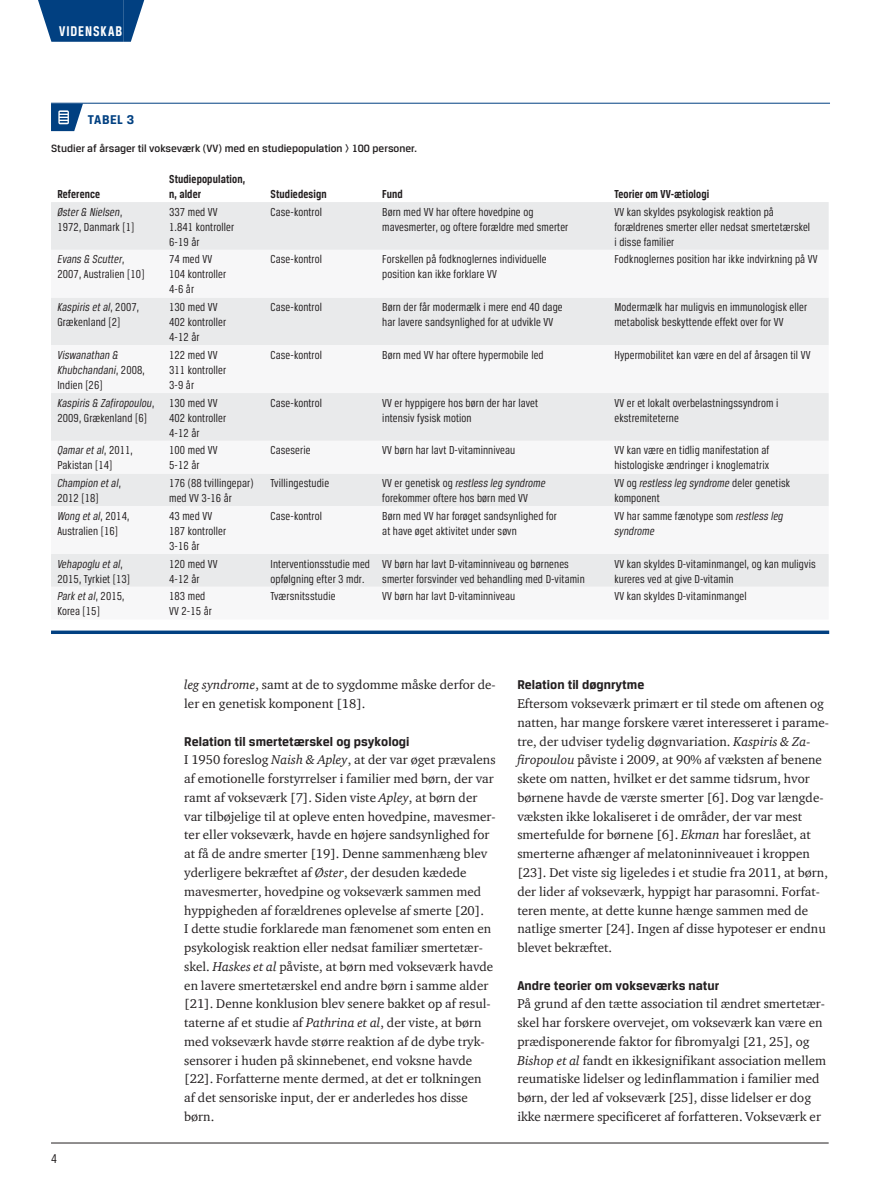
<style>
.page{position:relative;width:893px;height:1191px;background:#fff}
.page>*{position:absolute;margin:0;border:0;box-sizing:border-box;transform-origin:0 0}
.t1{font:700 15px "Breuer Condensed";letter-spacing:.065em;color:#fff}
.t2{font:700 13.5px "Breuer Text";color:#231f20}
.t3{font:700 13.5px "Breuer Text";color:#014081}
.t4{font:13.5px "Breuer Condensed";color:#231f20}
.t5{font:13.05px/18.8px "ITC Charter Com";color:#231f20}
.t6{font:12.3px/15px "Breuer Condensed";letter-spacing:.01em;color:#231f20}
.t7{font:italic 12.3px/15px "Breuer Condensed";letter-spacing:.01em;color:#231f20}
.t8{font:700 12.3px/15px "Breuer Condensed";letter-spacing:.01em;color:#231f20}
.t9{font:500 11.25px "Breuer Text";color:#231f20}
.s1{font-style:italic}
.s2{font-style:normal}
</style>
<div class="page">
<hr style="left:51px;top:1142px;width:778px;height:1px;background:#231f20">
<div style="left:59px;top:0;width:64px;height:42px;background:#014081"></div>
<svg style="left:38px;top:0;width:21px;height:42px"></svg>
<svg style="left:123px;top:0;width:21px;height:42px"></svg>
<hr style="left:51px;top:103px;width:37px;height:1px;background:#014081">
<hr style="left:88px;top:103px;width:742px;height:1px;background:#014081">
<svg style="left:51px;top:104px;width:32px;height:27px"></svg>
<div style="left:51px;top:202px;width:778px;height:48px;background:#e9eaeb"></div>
<svg style="left:51px;top:298px;width:778px;height:289px;fill:#e9eaeb"></svg>
<svg style="left:51px;top:630px;width:778px;height:4px;background:#245a92"></svg>
<p class="t1" style="left:59px;top:23px;width:65px">Videnskab</p>
<p class="t3" style="left:88px;top:112px;width:15px">Tabel</p>
<p class="t3" style="left:127px;top:112px;width:9px">3</p>
<p class="t9" style="left:51px;top:142px;width:367px">Studier af årsager til vokseværk (VV) med en studiepopulation &gt; 100 personer.</p>
<p class="t8" style="left:57px;top:186px;width:44px">Reference</p>
<p class="t8" style="left:169px;top:171px;width:78px">Studiepopulation, n, alder</p>
<p class="t8" style="left:271px;top:186px;width:58px">Studiedesign</p>
<p class="t8" style="left:382px;top:186px;width:22px">Fund</p>
<p class="t8" style="left:614px;top:186px;width:96px">Teorier om VV-ætiologi</p>
<p class="t6" style="left:57px;top:204px;width:78px"><span class="s1">Øster &amp; Nielsen</span>,<br>1972, Danmark [1]</p>
<p class="t6" style="left:169px;top:204px;width:66px">337 med VV<br>1.841 kontroller<br>6-19 år</p>
<p class="t6" style="left:271px;top:204px;width:53px">Case-kontrol</p>
<p class="t6" style="left:382px;top:204px;width:188px">Børn med VV har oftere hovedpine og mavesmerter, og oftere forældre med smerter</p>
<p class="t6" style="left:614px;top:204px;width:197px">VV kan skyldes psykologisk reaktion på forældrenes smerter eller nedsat smertetærskel i disse familier</p>
<p class="t6" style="left:57px;top:252px;width:89px"><span class="s1">Evans &amp; Scutter</span>,<br>2007, Australien [10]</p>
<p class="t6" style="left:169px;top:252px;width:59px">74 med VV<br>104 kontroller<br>4-6 år</p>
<p class="t6" style="left:271px;top:252px;width:53px">Case-kontrol</p>
<p class="t6" style="left:382px;top:252px;width:166px">Forskellen på fodknoglernes individuelle position kan ikke forklare VV</p>
<p class="t6" style="left:614px;top:252px;width:205px">Fodknoglernes position har ikke indvirkning på VV</p>
<p class="t6" style="left:57px;top:299px;width:83px"><span class="s1">Kaspiris et al</span>, 2007,<br>Grækenland [2]</p>
<p class="t6" style="left:169px;top:299px;width:59px">130 med VV<br>402 kontroller<br>4-12 år</p>
<p class="t6" style="left:271px;top:299px;width:53px">Case-kontrol</p>
<p class="t6" style="left:382px;top:299px;width:182px">Børn der får modermælk i mere end 40 dage har lavere sandsynlighed for at udvikle VV</p>
<p class="t6" style="left:614px;top:299px;width:194px">Modermælk har muligvis en immunologisk eller metabolisk beskyttende effekt over for VV</p>
<p class="t7" style="left:57px;top:347px;width:89px">Viswanathan &amp;<br>Khubchandani<span class="s2">, 2008,<br>Indien [26]</span></p>
<p class="t6" style="left:169px;top:347px;width:59px">122 med VV<br>311 kontroller<br>3-9 år</p>
<p class="t6" style="left:271px;top:347px;width:53px">Case-kontrol</p>
<p class="t6" style="left:382px;top:347px;width:163px">Børn med VV har oftere hypermobile led</p>
<p class="t6" style="left:614px;top:347px;width:198px">Hypermobilitet kan være en del af årsagen til VV</p>
<p class="t7" style="left:57px;top:395px;width:98px">Kaspiris &amp; Zafiropoulou<span class="s2">,<br>2009, Grækenland [6]</span></p>
<p class="t6" style="left:169px;top:395px;width:59px">130 med VV<br>402 kontroller<br>4-12 år</p>
<p class="t6" style="left:271px;top:395px;width:53px">Case-kontrol</p>
<p class="t6" style="left:382px;top:395px;width:157px">VV er hyppigere hos børn der har lavet intensiv fysisk motion</p>
<p class="t6" style="left:614px;top:395px;width:165px">VV er et lokalt overbelastningssyndrom i ekstremiteterne</p>
<p class="t6" style="left:57px;top:442px;width:77px"><span class="s1">Qamar et al</span>, 2011,<br>Pakistan [14]</p>
<p class="t6" style="left:169px;top:442px;width:50px">100 med VV<br>5-12 år</p>
<p class="t6" style="left:271px;top:442px;width:42px">Caseserie</p>
<p class="t6" style="left:382px;top:442px;width:135px">VV børn har lavt D-vitaminniveau</p>
<p class="t6" style="left:614px;top:442px;width:157px">VV kan være en tidlig manifestation af histologiske ændringer i knoglematrix</p>
<p class="t7" style="left:57px;top:475px;width:65px">Champion et al<span class="s2">,<br>2012 [18]</span></p>
<p class="t6" style="left:169px;top:475px;width:86px">176 (88 tvillingepar) med VV 3-16 år</p>
<p class="t6" style="left:271px;top:475px;width:60px">Tvillingestudie</p>
<p class="t6" style="left:382px;top:475px;width:165px">VV er genetisk og <span class="s1">restless leg syndrome </span>forekommer oftere hos børn med VV</p>
<p class="t6" style="left:614px;top:475px;width:177px">VV og <span class="s1">restless leg syndrome</span> deler genetisk komponent</p>
<p class="t6" style="left:57px;top:508px;width:73px"><span class="s1">Wong et al</span>, 2014,<br>Australien [16]</p>
<p class="t6" style="left:169px;top:508px;width:59px">43 med VV<br>187 kontroller<br>3-16 år</p>
<p class="t6" style="left:271px;top:508px;width:53px">Case-kontrol</p>
<p class="t6" style="left:382px;top:508px;width:176px">Børn med VV har forøget sandsynlighed for at have øget aktivitet under søvn</p>
<p class="t6" style="left:614px;top:508px;width:170px">VV har samme fænotype som <span class="s1">restless leg syndrome</span></p>
<p class="t6" style="left:57px;top:556px;width:74px"><span class="s1">Vehapoglu et al</span>,<br>2015, Tyrkiet [13]</p>
<p class="t6" style="left:169px;top:556px;width:50px">120 med VV<br>4-12 år</p>
<p class="t6" style="left:271px;top:556px;width:101px">Interventionsstudie med opfølgning efter 3 mdr.</p>
<p class="t6" style="left:382px;top:556px;width:204px">VV børn har lavt D-vitaminniveau og børnenes smerter forsvinder ved behandling med D-vitamin</p>
<p class="t6" style="left:614px;top:556px;width:203px">VV kan skyldes D-vitaminmangel, og kan muligvis kureres ved at give D-vitamin</p>
<p class="t6" style="left:57px;top:588px;width:69px"><span class="s1">Park et al</span>, 2015,<br>Korea [15]</p>
<p class="t6" style="left:169px;top:588px;width:44px">183 med<br>VV 2-15 år</p>
<p class="t6" style="left:271px;top:588px;width:66px">Tværsnitsstudie</p>
<p class="t6" style="left:382px;top:588px;width:135px">VV børn har lavt D-vitaminniveau</p>
<p class="t6" style="left:614px;top:588px;width:134px">VV kan skyldes D-vitaminmangel</p>
<p class="t4" style="left:51px;top:1150px;width:7px">4</p>
<p class="t5" style="left:184px;top:675px;width:313px"><span class="s1">leg syndrome</span>, samt at de to sygdomme måske derfor de&shy;ler en genetisk komponent [18].</p>
<p class="t2" style="left:184px;top:733px;width:227px">Relation til smertetærskel og psykologi</p>
<p class="t5" style="left:184px;top:750px;width:313px">I 1950 foreslog <span class="s1">Naish &amp; Apley</span>, at der var øget prævalens af emotionelle forstyrrelser i familier med børn, der var ramt af vokseværk [7]. Siden viste <span class="s1">Apley</span>, at børn der var tilbøjelige til at opleve enten hovedpine, mavesmer&shy;ter eller vokseværk, havde en højere sandsynlighed for at få de andre smerter [19]. Denne sammenhæng blev yderligere bekræftet af <span class="s1">Øster</span>, der desuden kædede mavesmerter, hovedpine og vokseværk sammen med hyppigheden af forældrenes oplevelse af smerte [20].<br>I dette studie forklarede man fænomenet som enten en psykologisk reaktion eller nedsat familiær smertetær&shy;skel. <span class="s1">Haskes et al</span> påviste, at børn med vokseværk havde en lavere smertetærskel end andre børn i samme alder [21]. Denne konklusion blev senere bakket op af resul&shy;taterne af et studie af <span class="s1">Pathrina et al</span>, der viste, at børn med vokseværk havde større reaktion af de dybe tryk&shy;sensorer i huden på skinnebenet, end voksne havde [22]. Forfatterne mente dermed, at det er tolkningen af det sensoriske input, der er anderledes hos disse børn.</p>
<p class="t2" style="left:517px;top:677px;width:128px">Relation til døgnrytme</p>
<p class="t5" style="left:517px;top:694px;width:313px">Eftersom vokseværk primært er til stede om aftenen og natten, har mange forskere været interesseret i parame&shy;tre, der udviser tydelig døgnvariation. <span class="s1">Kaspiris &amp; Za&shy;firopoulou</span> påviste i 2009, at 90% af væksten af benene skete om natten, hvilket er det samme tidsrum, hvor børnene havde de værste smerter [6]. Dog var længde&shy;væksten ikke lokaliseret i de områder, der var mest smertefulde for børnene [6]. <span class="s1">Ekman</span> har foreslået, at smerterne afhænger af melatoninniveauet i kroppen [23]. Det viste sig ligeledes i et studie fra 2011, at børn, der lider af vokseværk, hyppigt har parasomni. Forfat&shy;teren mente, at dette kunne hænge sammen med de natlige smerter [24]. Ingen af disse hypoteser er endnu blevet bekræftet.</p>
<p class="t2" style="left:517px;top:977px;width:204px">Andre teorier om vokseværks natur</p>
<p class="t5" style="left:517px;top:994px;width:310px">På grund af den tætte association til ændret smertetær&shy;skel har forskere overvejet, om vokseværk kan være en prædisponerende faktor for fibromyalgi [21, 25], og <span class="s1">Bishop et al</span> fandt en ikkesignifikant association mellem reumatiske lidelser og ledinflammation i familier med børn, der led af vokseværk [25], disse lidelser er dog ikke nærmere specificeret af forfatteren. Vokseværk er</p>
</div>
